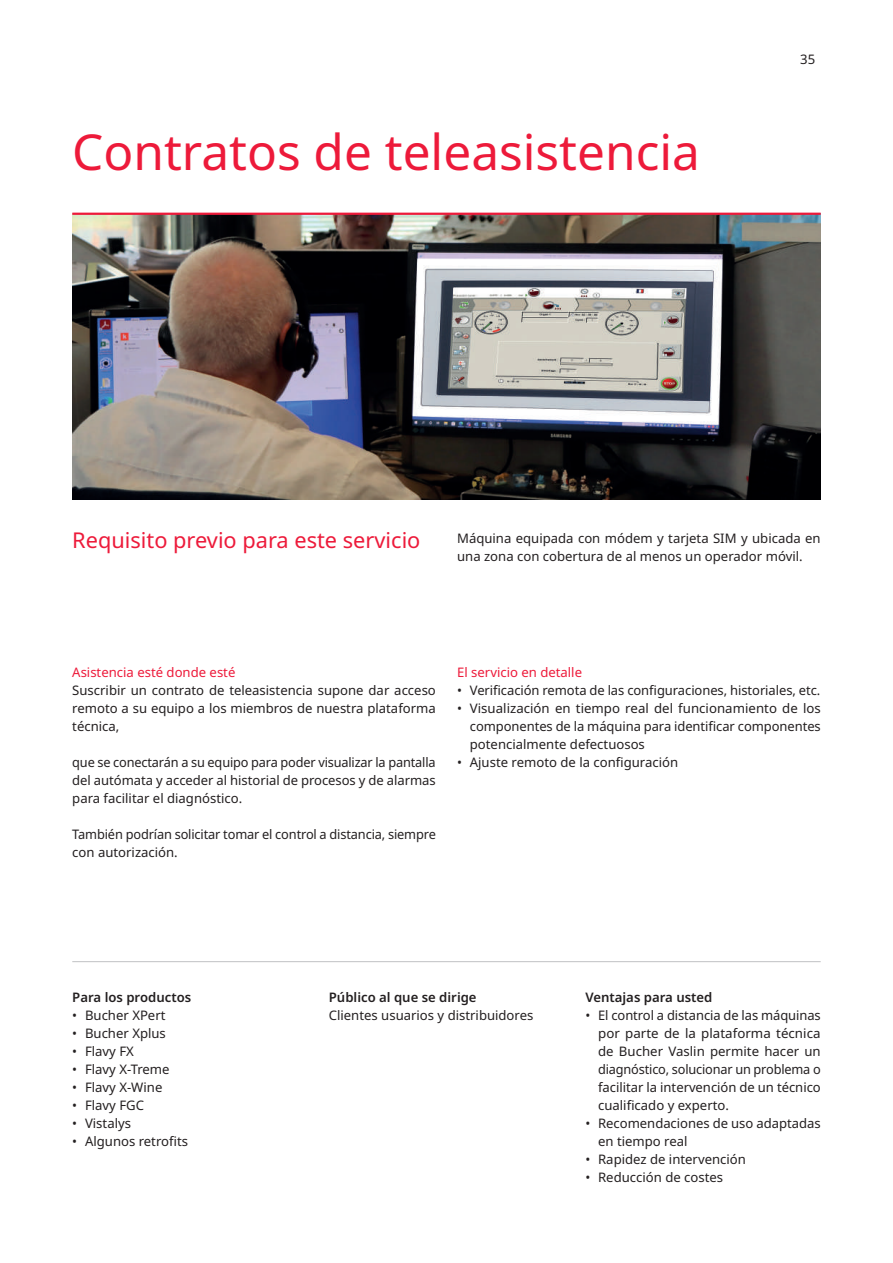
<style>
.page{position:relative;width:893px;height:1263px;background:#fff}
.page>*{position:absolute;margin:0;border:0;box-sizing:border-box;transform-origin:0 0}
.t1{font:49.5px "Noto Sans";color:#ed1a3a}
.t2{font:21.75px "Noto Sans";color:#ed1a3a}
.t3{font:13.2px/18px "Noto Sans";color:#231f20;text-align:justify}
.t4{font:600 13.2px "Noto Sans";color:#231f20}
.t5{font:13.2px "Noto Sans";color:#ed1a3a}
</style>
<div class="page">
<img style="left:72px;top:215px;width:749px;height:284px">
<hr style="left:72px;top:213px;width:749px;height:2px;background:#ed1a3a">
<hr style="left:72px;top:961px;width:749px;height:1px;background:#c7c8ca">
<h1 class="t1" style="left:72px;top:117px;width:629px">Contratos de teleasistencia</h1>
<p class="t3" style="left:800px;top:50px;width:17px">35</p>
<h2 class="t2" style="left:72px;top:525px;width:350px">Requisito previo para este servicio</h2>
<p class="t3" style="left:457px;top:530px;width:365px">Máquina equipada con módem y tarjeta SIM y ubicada en una zona con cobertura de al menos un operador móvil.</p>
<p class="t5" style="left:72px;top:663px;width:165px">Asistencia esté donde esté</p>
<p class="t3" style="left:72px;top:682px;width:365px">Suscribir un contrato de teleasistencia supone dar acceso remoto a su equipo a los miembros de nuestra plataforma técnica,</p>
<p class="t3" style="left:72px;top:754px;width:365px">que se conectarán a su equipo para poder visualizar la pantalla del autómata y acceder al historial de procesos y de alarmas para facilitar el diagnóstico.</p>
<p class="t3" style="left:72px;top:826px;width:365px">También podrían solicitar tomar el control a distancia, siempre con autorización.</p>
<p class="t5" style="left:457px;top:663px;width:126px">El servicio en detalle</p>
<p class="t3" style="left:457px;top:682px;width:365px">• Verificación remota de las configuraciones, historiales, etc.</p>
<p class="t3" style="left:470px;top:700px;width:352px;text-indent:-13px">• Visualización en tiempo real del funcionamiento de los componentes de la máquina para identificar componentes potencialmente defectuosos</p>
<p class="t3" style="left:457px;top:754px;width:223px">• Ajuste remoto de la configuración</p>
<p class="t4" style="left:72px;top:988px;width:120px">Para los productos</p>
<p class="t3" style="left:72px;top:1007px;width:95px">• Bucher XPert</p>
<p class="t3" style="left:72px;top:1025px;width:95px">• Bucher Xplus</p>
<p class="t3" style="left:72px;top:1043px;width:63px">• Flavy FX</p>
<p class="t3" style="left:72px;top:1061px;width:99px">• Flavy X-Treme</p>
<p class="t3" style="left:72px;top:1079px;width:92px">• Flavy X-Wine</p>
<p class="t3" style="left:72px;top:1097px;width:73px">• Flavy FGC</p>
<p class="t3" style="left:72px;top:1115px;width:60px">• Vistalys</p>
<p class="t3" style="left:72px;top:1133px;width:117px">• Algunos retrofits</p>
<p class="t4" style="left:329px;top:988px;width:149px">Público al que se dirige</p>
<p class="t3" style="left:329px;top:1007px;width:206px">Clientes usuarios y distribuidores</p>
<p class="t4" style="left:585px;top:988px;width:129px">Ventajas para usted</p>
<p class="t3" style="left:598px;top:1007px;width:224px;text-indent:-13px">• El control a distancia de las máquinas por parte de la plataforma técnica de Bucher Vaslin permite hacer un diagnóstico, solucionar un problema o facilitar la intervención de un técnico cualificado y experto.</p>
<p class="t3" style="left:598px;top:1115px;width:224px;text-indent:-13px">• Recomendaciones de uso adaptadas en tiempo real</p>
<p class="t3" style="left:585px;top:1151px;width:162px">• Rapidez de intervención</p>
<p class="t3" style="left:585px;top:1169px;width:139px">• Reducción de costes</p>
</div>
